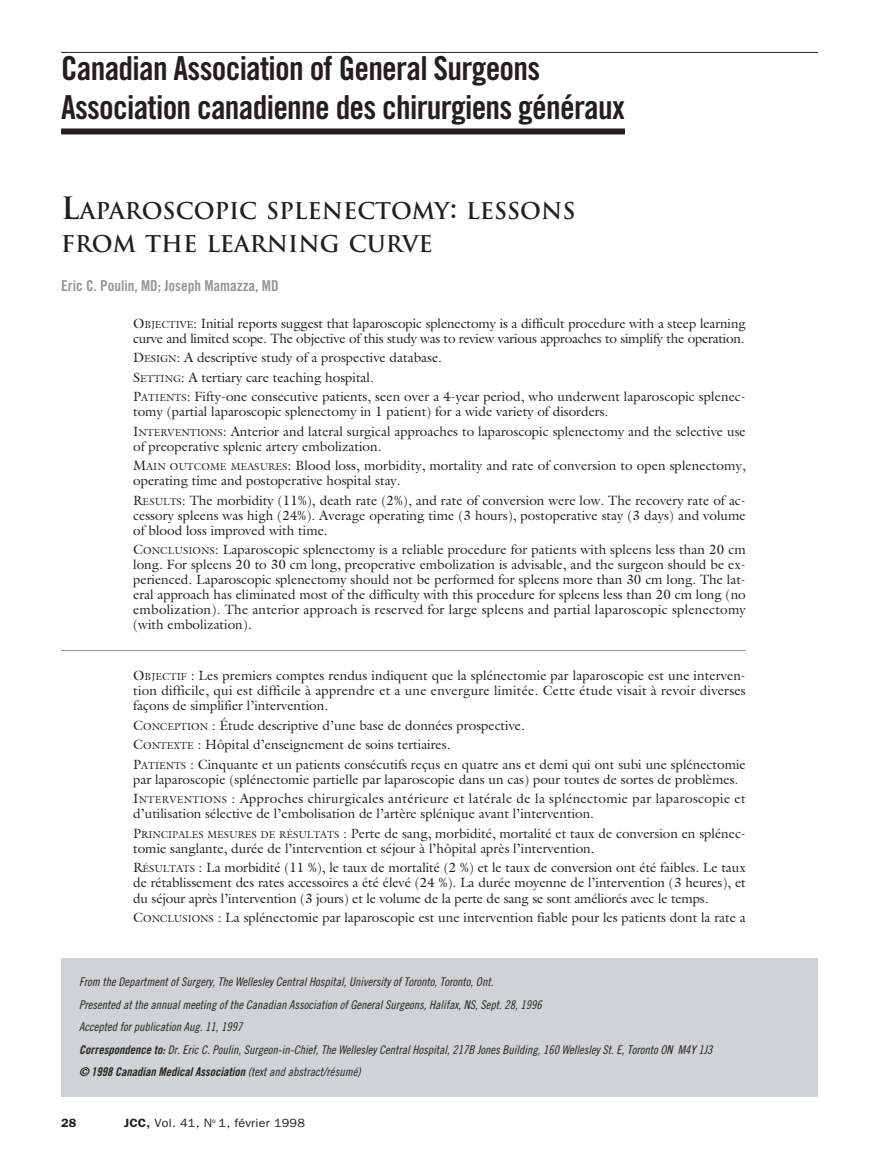
<style>
.page{position:relative;width:879px;height:1176px;background:#fff}
.page>*{position:absolute;margin:0;border:0;box-sizing:border-box;transform-origin:0 0}
.t1{font:33px/39.6px "Trade Gothic Bold Cond Twenty";letter-spacing:-.02em;color:#231f20}
.t2{font:700 22.5px/33px "Trajan";color:#231f20}
.t3{font:15px "Trade Gothic Bold Cond Twenty";color:#939598}
.t4{font:13.5px/15px "Galliard";color:#231f20}
.t5{font:12px/22.5px "Trade Gothic Cond Eighteen Obl";color:#231f20}
.t6{font:12px "Trade Gothic Bold Cond Twenty Obl";color:#231f20}
.t7{font:12px "Franklin Gothic";letter-spacing:.02em;color:#231f20;scale:1.05 1}
.t8{font:600 12px "Franklin Gothic";color:#231f20;scale:1.05 1}
.s1{font-size:30px}
.s2{font-size:10.2px}
.s3{font-family:"Trade Gothic Bold Cond Twenty Obl"}
.s4{font-family:"Trade Gothic Cond Eighteen Obl"}
.s5{font-weight:600}
</style>
<div class="page">
<hr style="left:61px;top:52px;width:756px;height:1px;background:#231f20">
<div style="left:61px;top:128px;width:563px;height:6px;background:#231f20"></div>
<div style="left:61px;top:958px;width:756px;height:138px;background:#d1d2d4"></div>
<hr style="left:61px;top:650px;width:684px;height:1px;background:#939598">
<h1 class="t1" style="left:61px;top:51px;width:565px">Canadian Association of General Surgeons<br>Association canadienne des chirurgiens généraux</h1>
<h2 class="t2" style="left:61px;top:194px;width:515px"><span class="s1">L</span>APAROSCOPIC SPLENECTOMY<span class="s1">:</span> LESSONS<br>FROM THE LEARNING CURVE</h2>
<p class="t3" style="left:61px;top:280px;width:219px">Eric C. Poulin, MD; Joseph Mamazza, MD</p>
<p class="t4" style="left:133px;top:315px;width:614px">O<span class="s2">BJECTIVE</span>: Initial reports suggest that laparoscopic splenectomy is a difficult procedure with a steep learning curve and limited scope. The objective of this study was to review various approaches to simplify the operation.</p>
<p class="t4" style="left:133px;top:347px;width:613px;line-height:19.5px">D<span class="s2">ESIGN</span>: A descriptive study of a prospective database.<br>S<span class="s2">ETTING</span>: A tertiary care teaching hospital.<br>P<span class="s2">ATIENTS</span>: Fifty-one consecutive patients, seen over a 4-year period, who underwent laparoscopic splenec-</p>
<p class="t4" style="left:133px;top:401px;width:613px;line-height:19.5px">tomy (partial laparoscopic splenectomy in 1 patient) for a wide variety of disorders.<br>I<span class="s2">NTERVENTIONS</span>: Anterior and lateral surgical approaches to laparoscopic splenectomy and the selective use</p>
<p class="t4" style="left:133px;top:436px;width:614px;line-height:19.5px">of preoperative splenic artery embolization.<br>M<span class="s2">AIN OUTCOME MEASURES</span>: Blood loss, morbidity, mortality and rate of conversion to open splenectomy,</p>
<p class="t4" style="left:133px;top:470px;width:614px;line-height:19.5px">operating time and postoperative hospital stay.<br>R<span class="s2">ESULTS</span>: The morbidity (11%), death rate (2%), and rate of conversion were low. The recovery rate of ac-</p>
<p class="t4" style="left:133px;top:507px;width:613px">cessory spleens was high (24%). Average operating time (3 hours), postoperative stay (3 days) and volume of blood loss improved with time.</p>
<p class="t4" style="left:133px;top:542px;width:614px;text-align:justify">C<span class="s2">ONCLUSIONS</span>: Laparoscopic splenectomy is a reliable procedure for patients with spleens less than 20 cm long. For spleens 20 to 30 cm long, preoperative embolization is advisable, and the surgeon should be ex&shy;perienced. Laparoscopic splenectomy should not be performed for spleens more than 30 cm long. The lat&shy;eral approach has eliminated most of the difficulty with this procedure for spleens less than 20 cm long (no embolization). The anterior approach is reserved for large spleens and partial laparoscopic splenectomy (with embolization).</p>
<p class="t4" style="left:133px;top:668px;width:614px;text-align:justify">O<span class="s2">BJECTIF</span> : Les premiers comptes rendus indiquent que la splénectomie par laparoscopie est une interven&shy;tion difficile, qui est difficile à apprendre et a une envergure limitée. Cette étude visait à revoir diverses façons de simplifier l’intervention.</p>
<p class="t4" style="left:133px;top:715px;width:614px;line-height:19.5px">C<span class="s2">ONCEPTION</span> : Étude descriptive d’une base de données prospective.<br>C<span class="s2">ONTEXTE</span> : Hôpital d’enseignement de soins tertiaires.<br>P<span class="s2">ATIENTS</span> : Cinquante et un patients consécutifs reçus en quatre ans et demi qui ont subi une splénectomie</p>
<p class="t4" style="left:133px;top:769px;width:613px;line-height:19.5px">par laparoscopie (splénectomie partielle par laparoscopie dans un cas) pour toutes de sortes de problèmes.<br>I<span class="s2">NTERVENTIONS</span> : Approches chirurgicales antérieure et latérale de la splénectomie par laparoscopie et</p>
<p class="t4" style="left:133px;top:803px;width:614px;line-height:19.5px">d’utilisation sélective de l’embolisation de l’artère splénique avant l’intervention.<br>P<span class="s2">RINCIPALES MESURES DE RÉSULTATS</span> : Perte de sang, morbidité, mortalité et taux de conversion en splénec-</p>
<p class="t4" style="left:133px;top:838px;width:613px;line-height:19.5px">tomie sanglante, durée de l’intervention et séjour à l’hôpital après l’intervention.<br>R<span class="s2">ÉSULTATS</span> : La morbidité (11 %), le taux de mortalité (2 %) et le taux de conversion ont été faibles. Le taux</p>
<p class="t4" style="left:133px;top:875px;width:614px">de rétablissement des rates accessoires a été élevé (24 %). La durée moyenne de l’intervention (3 heures), et du séjour après l’intervention (3 jours) et le volume de la perte de sang se sont améliorés avec le temps.</p>
<p class="t4" style="left:133px;top:909px;width:613px">C<span class="s2">ONCLUSIONS</span> : La splénectomie par laparoscopie est une intervention fiable pour les patients dont la rate a</p>
<p class="t5" style="left:79px;top:971px;width:634px">From the Department of Surgery, The Wellesley Central Hospital, University of Toronto, Toronto, Ont.<br>Presented at the annual meeting of the Canadian Association of General Surgeons, Halifax, NS, Sept. 28, 1996<br>Accepted for publication Aug. 11, 1997<br><span class="s3">Correspondence to:</span> Dr. Eric C. Poulin, Surgeon-in-Chief, The Wellesley Central Hospital, 217B Jones Building, 160 Wellesley St. E, Toronto ON M4Y 1J3</p>
<p class="t6" style="left:79px;top:1067px;width:283px">© 1998 Canadian Medical Association <span class="s4">(text and abstract/résumé)</span></p>
<p class="t8" style="left:61px;top:1115px;width:16px">28</p>
<p class="t7" style="left:124px;top:1115px;width:174px"><span class="s5">JCC,</span> Vol. 41, N<sup>o</sup> 1, février 1998</p>
</div>
